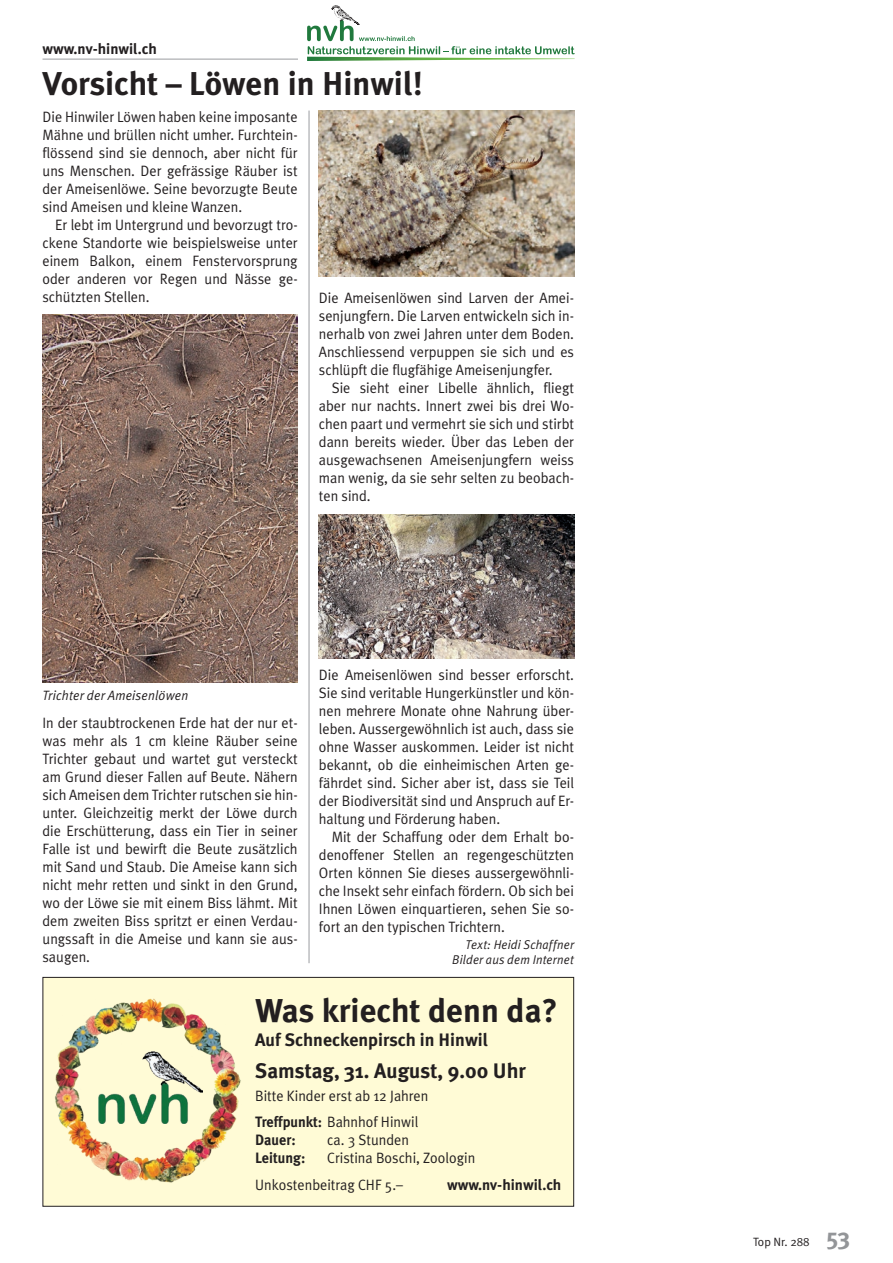
<style>
.page{position:relative;width:893px;height:1263px;background:#fff}
.page>*{position:absolute;margin:0;border:0;box-sizing:border-box;transform-origin:0 0}
._02_Titel{font:700 33px "Meta Plus";color:#231f20}
._05_Grundschrift_3mm{font:700 33px "Meta Plus";color:#231f20}
.t1{font:700 24px "Meta Plus";color:#939598}
._05_Grundschrift_3mm-2{font:700 21px "Meta Plus";color:#231f20}
._05_Grundschrift_3mm-3{font:700 18px "Meta Plus";color:#231f20}
._05_Grundschrift_3mm-4{font:15px/18px "Meta Plus Normal";color:#231f20;text-align:justify;scale:.95 1}
._04_Grundschrift_ohn{font:15px/18px "Meta Plus Normal";color:#231f20;text-align:justify;scale:.95 1}
._01_Vorspann{font:700 15px "Meta Plus";color:#231f20}
._04_Grundschrift_ohn-2{font:700 15px "Meta Plus";color:#231f20}
._04_Grundschrift_ohn-3{font:700 15px "Meta Plus";color:#231f20;scale:.95 1}
._08_Legende{font:italic 13.5px "Meta Plus Normal";letter-spacing:.015em;color:#231f20;scale:.95 1}
._09_Unterschrift_rec{font:italic 12.75px "Meta Plus Normal";letter-spacing:.015em;color:#231f20;scale:.95 1}
.t2{font:12px "Meta Plus Normal";color:#231f20}
.s1{font-family:"Meta Plus";font-weight:700}
.s2{font-family:"Meta Plus Normal Caps"}
</style>
<div class="page">
<hr style="left:308px;top:111px;width:2px;height:852px;background:#bcbdc0">
<hr style="left:43px;top:58px;width:531px;height:2px;background:#bcbdc0">
<div style="left:298px;top:0;width:280px;height:64px;background:#fff"></div>
<svg style="left:307px;top:5px;width:268px;height:56px"></svg>
<div style="left:43px;top:977px;width:531px;height:229px;background:#fffbd6"></div>
<div style="left:43px;top:977px;width:531px;height:229px;border:1px solid #231f20"></div>
<img style="left:55px;top:998px;width:186px;height:185px">
<img style="left:99px;top:1051px;width:104px;height:72px">
<img style="left:43px;top:315px;width:255px;height:367px">
<img style="left:319px;top:111px;width:255px;height:165px">
<img style="left:319px;top:514px;width:255px;height:144px">
<p class="_01_Vorspann" style="left:43px;top:40px;width:116px">www.nv-hinwil.ch</p>
<p class="_02_Titel" style="left:43px;top:64px;width:382px">Vorsicht – Löwen in Hinwil!</p>
<p class="_05_Grundschrift_3mm-4" style="left:43px;top:108px;width:270px">Die Hinwiler Löwen haben keine imposante Mähne und brüllen nicht umher. Furchtein&shy;flössend sind sie dennoch, aber nicht für uns Menschen. Der gefrässige Räuber ist der Ameisenlöwe. Seine bevorzugte Beute sind Ameisen und kleine Wanzen.</p>
<p class="_05_Grundschrift_3mm-4" style="left:43px;top:216px;width:270px;text-indent:13px">Er lebt im Untergrund und bevorzugt tro&shy;ckene Standorte wie beispielsweise unter einem Balkon, einem Fenstervorsprung oder anderen vor Regen und Nässe ge&shy;schützten Stellen.</p>
<p class="_04_Grundschrift_ohn" style="left:319px;top:289px;width:270px">Die Ameisenlöwen sind Larven der Amei&shy;senjungfern. Die Larven entwickeln sich in&shy;nerhalb von zwei Jahren unter dem Boden.<br>Anschliessend verpuppen sie sich und es schlüpft die flugfähige Ameisenjungfer.</p>
<p class="_05_Grundschrift_3mm-4" style="left:319px;top:379px;width:270px;text-indent:13px">Sie sieht einer Libelle ähnlich, fliegt aber nur nachts. Innert zwei bis drei Wo&shy;chen paart und vermehrt sie sich und stirbt dann bereits wieder. Über das Leben der ausgewachsenen Ameisenjungfern weiss man wenig, da sie sehr selten zu beobach&shy;ten sind.</p>
<p class="_05_Grundschrift_3mm-4" style="left:319px;top:666px;width:270px">Die Ameisenlöwen sind besser erforscht.<br>Sie sind veritable Hungerkünstler und kön&shy;nen mehrere Monate ohne Nahrung über&shy;leben. Aussergewöhnlich ist auch, dass sie ohne Wasser auskommen. Leider ist nicht bekannt, ob die einheimischen Arten ge&shy;fährdet sind. Sicher aber ist, dass sie Teil der Biodiversität sind und Anspruch auf Er&shy;haltung und Förderung haben.</p>
<p class="_05_Grundschrift_3mm-4" style="left:319px;top:828px;width:270px;text-indent:13px">Mit der Schaffung oder dem Erhalt bo&shy;denoffener Stellen an regengeschützten Orten können Sie dieses aussergewöhnli&shy;che Insekt sehr einfach fördern. Ob sich bei Ihnen Löwen einquartieren, sehen Sie so&shy;fort an den typischen Trichtern.</p>
<p class="_09_Unterschrift_rec" style="left:466px;top:937px;width:116px">Text: Heidi Schaffner</p>
<p class="_09_Unterschrift_rec" style="left:452px;top:952px;width:130px">Bilder aus dem Internet</p>
<p class="_05_Grundschrift_3mm" style="left:255px;top:991px;width:304px">Was kriecht denn da?</p>
<p class="_05_Grundschrift_3mm-3" style="left:255px;top:1029px;width:235px">Auf Schneckenpirsch in Hinwil</p>
<p class="_05_Grundschrift_3mm-2" style="left:255px;top:1059px;width:272px">Samstag, 31. August, 9.00 Uhr</p>
<p class="_04_Grundschrift_ohn" style="left:255px;top:1086px;width:184px">Bitte Kinder erst ab 12 Jahren</p>
<p class="_04_Grundschrift_ohn" style="left:255px;top:1113px;width:173px"><span class="s1">Treffpunkt:</span> Bahnhof Hinwil</p>
<p class="_04_Grundschrift_ohn-3" style="left:255px;top:1131px;width:44px">Dauer:</p>
<p class="_04_Grundschrift_ohn" style="left:327px;top:1131px;width:88px">ca. 3 Stunden</p>
<p class="_04_Grundschrift_ohn-3" style="left:255px;top:1149px;width:54px">Leitung:</p>
<p class="_04_Grundschrift_ohn" style="left:327px;top:1149px;width:157px">Cristina Boschi, Zoologin</p>
<p class="_04_Grundschrift_ohn" style="left:255px;top:1175px;width:157px">Unkostenbeitrag CHF 5.–</p>
<p class="_04_Grundschrift_ohn-2" style="left:447px;top:1176px;width:116px">www.nv-hinwil.ch</p>
<p class="_08_Legende" style="left:43px;top:687px;width:155px">Trichter der Ameisenlöwen</p>
<p class="_05_Grundschrift_3mm-4" style="left:43px;top:714px;width:270px">In der staubtrockenen Erde hat der nur et&shy;was mehr als <span class="s2">1</span> cm kleine Räuber seine Trichter gebaut und wartet gut versteckt am Grund dieser Fallen auf Beute. Nähern sich Ameisen dem Trichter rutschen sie hin&shy;unter. Gleichzeitig merkt der Löwe durch die Erschütterung, dass ein Tier in seiner Falle ist und bewirft die Beute zusätzlich mit Sand und Staub. Die Ameise kann sich nicht mehr retten und sinkt in den Grund, wo der Löwe sie mit einem Biss lähmt. Mit dem zweiten Biss spritzt er einen Verdau&shy;ungssaft in die Ameise und kann sie aus&shy;saugen.</p>
<p class="t2" style="left:753px;top:1234px;width:58px">Top Nr. 288</p>
<p class="t1" style="left:826px;top:1223px;width:26px">53</p>
</div>
